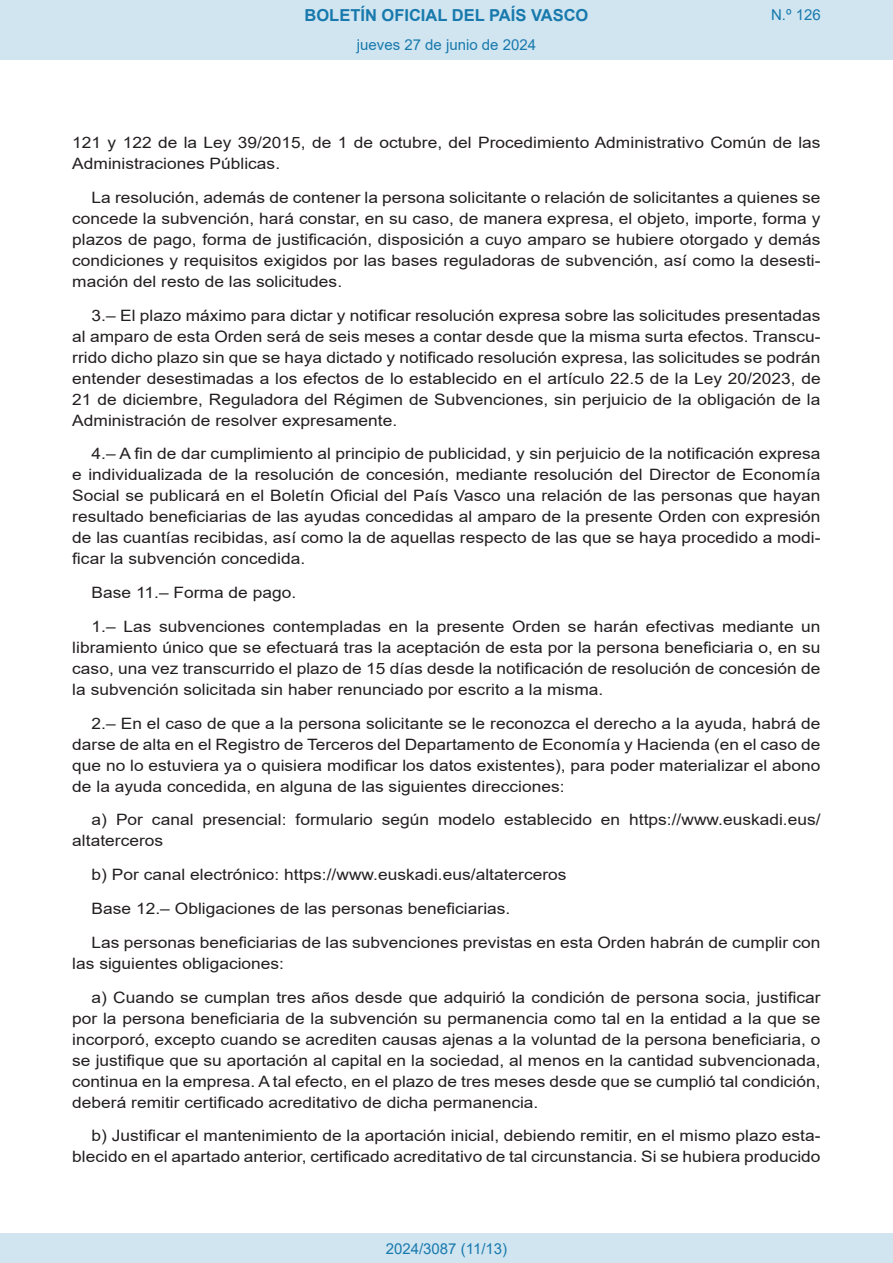
<style>
.page{position:relative;width:893px;height:1263px;background:#fff}
.page>*{position:absolute;margin:0;border:0;box-sizing:border-box;transform-origin:0 0}
.t1{font:700 16.5px "Arial";color:#1879ad}
.BOPVDetalle{font:15.6px/21px "Arial";color:#231f20;text-align:justify;scale:1.11 1}
.Paginacion_Centro{font:15px "Arial";color:#1879ad}
</style>
<div class="page">
<div style="left:0;top:0;width:893px;height:60px;background:#d0e5f0"></div>
<div style="left:0;top:1233px;width:893px;height:30px;background:#d0e5f0"></div>
<p class="t1" style="left:305px;top:3px;width:285px">BOLETÍN OFICIAL DEL PAÍS VASCO</p>
<p class="Paginacion_Centro" style="left:357px;top:35px;width:181px">jueves 27 de junio de 2024</p>
<p class="Paginacion_Centro" style="left:771px;top:5px;width:51px">N.º 126</p>
<p class="BOPVDetalle" style="left:72px;top:132px;width:676px">121 y 122 de la Ley 39/2015, de 1 de octubre, del Procedimiento Administrativo Común de las<br>Administraciones Públicas.</p>
<p class="BOPVDetalle" style="left:72px;top:187px;width:676px;text-indent:19px">La resolución, además de contener la persona solicitante o relación de solicitantes a quienes se concede la subvención, hará constar, en su caso, de manera expresa, el objeto, importe, forma y plazos de pago, forma de justificación, disposición a cuyo amparo se hubiere otorgado y demás condiciones y requisitos exigidos por las bases reguladoras de subvención, así como la desesti&shy;mación del resto de las solicitudes.</p>
<p class="BOPVDetalle" style="left:72px;top:305px;width:676px;text-indent:19px">3.– El plazo máximo para dictar y notificar resolución expresa sobre las solicitudes presentadas al amparo de esta Orden será de seis meses a contar desde que la misma surta efectos. Transcu&shy;rrido dicho plazo sin que se haya dictado y notificado resolución expresa, las solicitudes se podrán entender desestimadas a los efectos de lo establecido en el artículo 22.5 de la Ley 20/2023, de 21 de diciembre, Reguladora del Régimen de Subvenciones, sin perjuicio de la obligación de la Administración de resolver expresamente.</p>
<p class="BOPVDetalle" style="left:72px;top:443px;width:676px;text-indent:19px">4.– A fin de dar cumplimiento al principio de publicidad, y sin perjuicio de la notificación expresa e individualizada de la resolución de concesión, mediante resolución del Director de Economía Social se publicará en el Boletín Oficial del País Vasco una relación de las personas que hayan resultado beneficiarias de las ayudas concedidas al amparo de la presente Orden con expresión de las cuantías recibidas, así como la de aquellas respecto de las que se haya procedido a modi&shy;ficar la subvención concedida.</p>
<p class="BOPVDetalle" style="left:92px;top:582px;width:186px">Base 11.– Forma de pago.</p>
<p class="BOPVDetalle" style="left:72px;top:616px;width:676px;text-indent:19px">1.– Las subvenciones contempladas en la presente Orden se harán efectivas mediante un libramiento único que se efectuará tras la aceptación de esta por la persona beneficiaria o, en su caso, una vez transcurrido el plazo de 15 días desde la notificación de resolución de concesión de la subvención solicitada sin haber renunciado por escrito a la misma.</p>
<p class="BOPVDetalle" style="left:72px;top:713px;width:676px;text-indent:19px">2.– En el caso de que a la persona solicitante se le reconozca el derecho a la ayuda, habrá de darse de alta en el Registro de Terceros del Departamento de Economía y Hacienda (en el caso de que no lo estuviera ya o quisiera modificar los datos existentes), para poder materializar el abono de la ayuda concedida, en alguna de las siguientes direcciones:</p>
<p class="BOPVDetalle" style="left:72px;top:809px;width:676px;text-indent:19px">a) Por canal presencial: formulario según modelo establecido en https://www.euskadi.eus/ altaterceros</p>
<p class="BOPVDetalle" style="left:92px;top:864px;width:429px">b) Por canal electrónico: https://www.euskadi.eus/altaterceros</p>
<p class="BOPVDetalle" style="left:92px;top:898px;width:379px">Base 12.– Obligaciones de las personas beneficiarias.</p>
<p class="BOPVDetalle" style="left:72px;top:932px;width:676px;text-indent:19px">Las personas beneficiarias de las subvenciones previstas en esta Orden habrán de cumplir con las siguientes obligaciones:</p>
<p class="BOPVDetalle" style="left:72px;top:986px;width:676px;text-indent:19px">a) Cuando se cumplan tres años desde que adquirió la condición de persona socia, justificar por la persona beneficiaria de la subvención su permanencia como tal en la entidad a la que se incorporó, excepto cuando se acrediten causas ajenas a la voluntad de la persona beneficiaria, o se justifique que su aportación al capital en la sociedad, al menos en la cantidad subvencionada, continua en la empresa. A tal efecto, en el plazo de tres meses desde que se cumplió tal condición, deberá remitir certificado acreditativo de dicha permanencia.</p>
<p class="BOPVDetalle" style="left:72px;top:1125px;width:676px;text-align:right">b) Justificar el mantenimiento de la aportación inicial, debiendo remitir, en el mismo plazo esta&shy;blecido en el apartado anterior, certificado acreditativo de tal circunstancia. Si se hubiera producido</p>
<p class="Paginacion_Centro" style="left:386px;top:1238px;width:123px">2024/3087 (11/13)</p>
</div>
